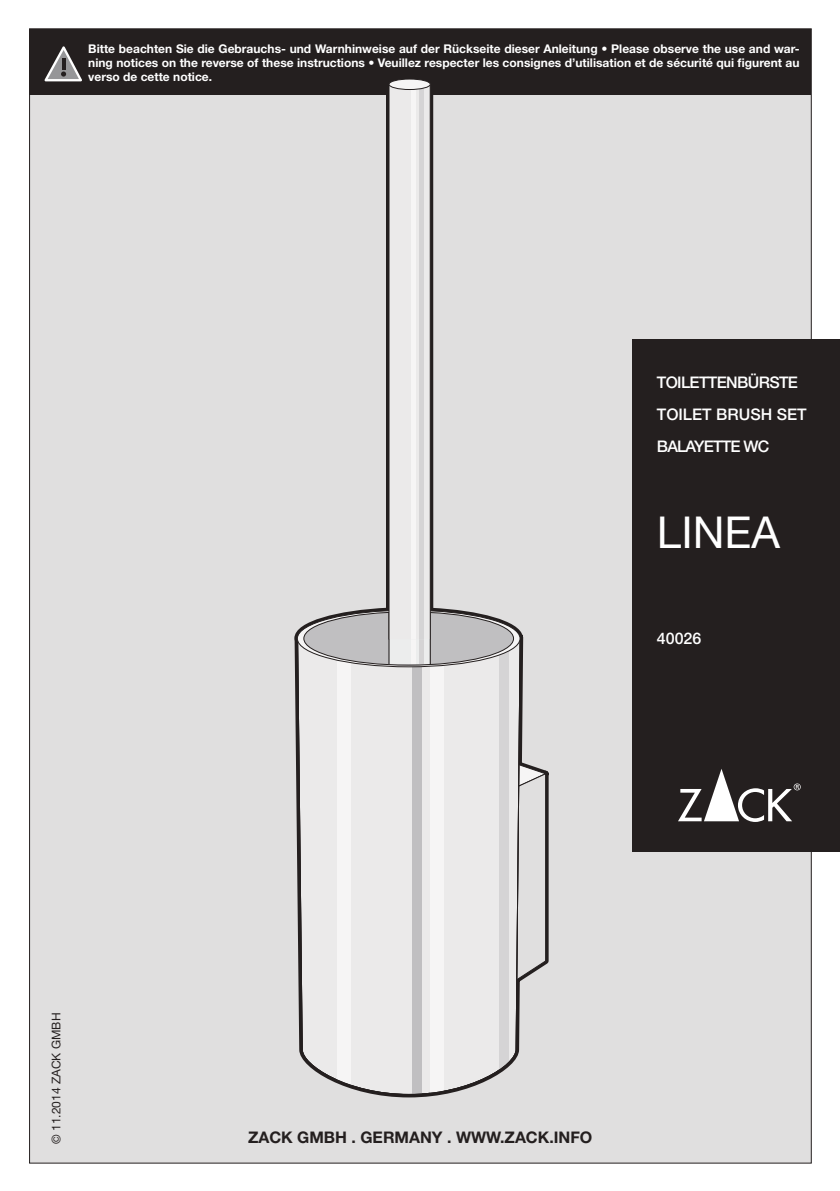
<style>
.page{position:relative;width:840px;height:1191px;background:#fff}
.page>*{position:absolute;margin:0;border:0;box-sizing:border-box;transform-origin:0 0}
.t1{font:44px "Helvetica Neue";color:#fff}
.t2{font:500 16px/32px "Helvetica Neue";letter-spacing:-.04em;color:#fff}
.t3{font:700 16px "Helvetica Neue";color:#241f1f}
.t4{font:700 12px/14.4px "Helvetica Neue";color:#fff;text-align:justify}
.t5{font:12px "Helvetica Neue";color:#241f1f}
</style>
<div class="page">
<div style="left:30px;top:29px;width:780px;height:1134px;background:#e0dfdf"></div>
<div style="left:30px;top:29px;width:780px;height:66px;background:#241f1f"></div>
<svg style="left:44px;top:46px;width:38px;height:36px"></svg>
<div style="left:632px;top:339px;width:207px;height:512px;background:#241f1f"></div>
<svg style="left:678px;top:769px;width:122px;height:53px"></svg>
<svg style="left:294px;top:79px;width:255px;height:1019px"></svg>
<svg style="left:521px;top:751px;width:27px;height:234px"></svg>
<svg style="left:296px;top:636px;width:225px;height:459px"></svg>
<svg style="left:297px;top:610px;width:222px;height:57px"></svg>
<div style="left:304px;top:612px;width:209px;height:53px;background:#c0bfc1;border-radius:50%"></div>
<svg style="left:388px;top:640px;width:42px;height:23px"></svg>
<div style="left:389px;top:84px;width:41px;height:555px;background:#ebeaea"></div>
<div style="left:419px;top:84px;width:5px;height:555px;background:#d5d4d5"></div>
<hr style="left:411px;top:84px;width:4px;height:555px;background:#f6f5f5">
<div style="left:388px;top:84px;width:42px;height:556px;border:1px solid #241f1f"></div>
<div style="left:389px;top:79px;width:41px;height:10px;background:#f6f5f5;border-radius:50%"></div>
<div style="left:388px;top:79px;width:42px;height:11px;border:1px solid #241f1f;border-radius:50%"></div>
<p class="t4" style="left:88px;top:41px;width:712px">Bitte beachten Sie die Gebrauchs- und Warnhinweise auf der Rückseite dieser Anleitung • Please observe the use and war&shy;ning notices on the reverse of these instructions • Veuillez respecter les consignes d’utilisation et de sécurité qui figurent au verso de cette notice.</p>
<h2 class="t2" style="left:656px;top:366px;width:151px">TOILETTENBÜRSTE<br>TOILET BRUSH SET<br>BALAYETTE WC</h2>
<h1 class="t1" style="left:656px;top:506px;width:125px">LINEA</h1>
<h2 class="t2" style="left:656px;top:622px;width:46px">40026</h2>
<p class="t5" style="left:49px;top:1144px;width:133px;rotate:-90deg">© 11.2014 ZACK GMBH</p>
<h2 class="t3" style="left:248px;top:1127px;width:345px">ZACK GMBH . GERMANY . WWW.ZACK.INFO</h2>
</div>
